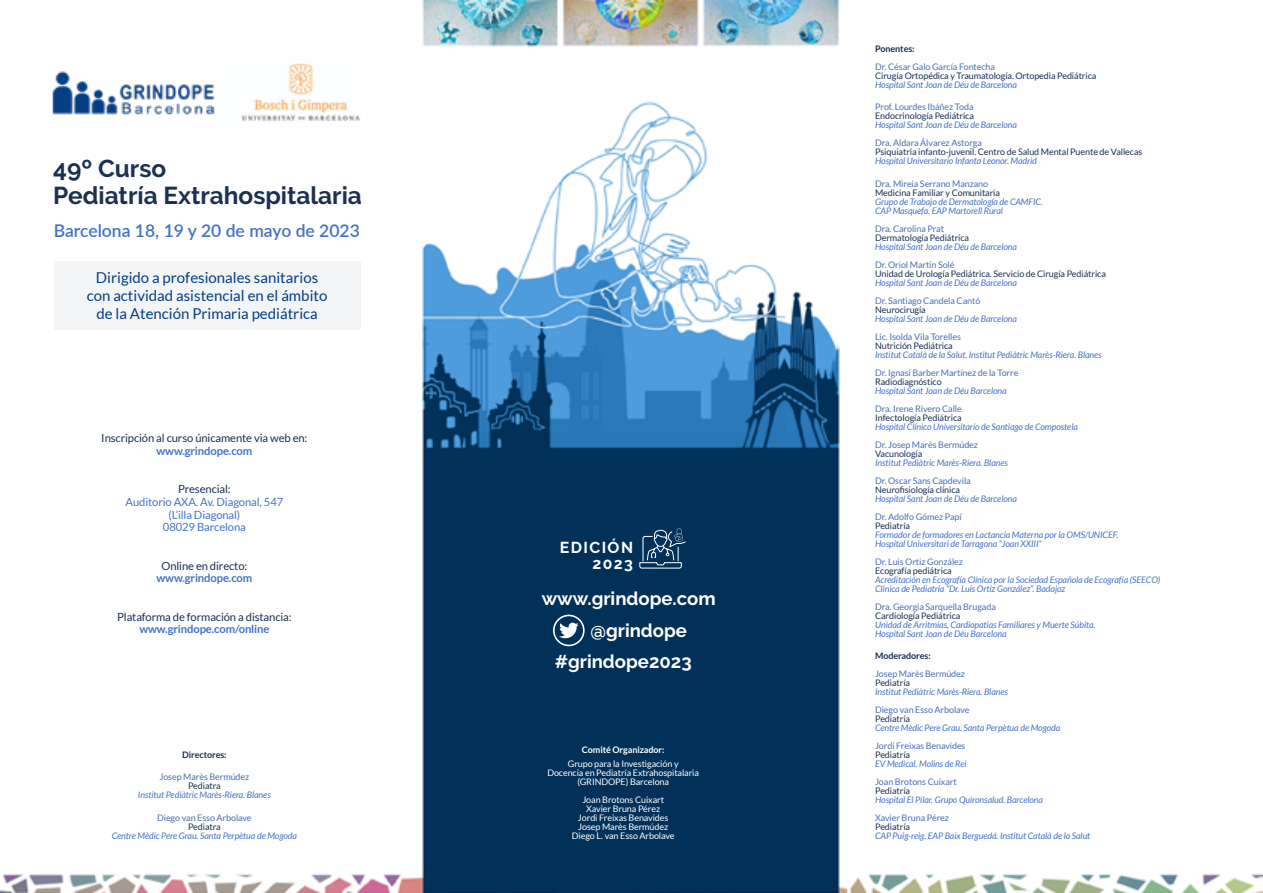
<style>
.page{position:relative;width:1263px;height:893px;background:#fff}
.page>*{position:absolute;margin:0;border:0;box-sizing:border-box;transform-origin:0 0}
.t1{font:700 24.45px/26.8px "Raleway";color:#1b3052}
.t2{font:700 18.6px "Raleway";color:#fff}
.t3{font:600 17.55px "Lato";color:#4472ca}
.t4{font:700 15.75px/15.8px "Raleway";letter-spacing:.09em;color:#fff;text-align:right}
.t5{font:15px/18px "Lato";color:#043e85;text-align:center}
.t6{font:11.25px "Lato";letter-spacing:-.01em;color:#1b2f52}
.t7{font:11.25px/12.8px "Lato";letter-spacing:-.01em;color:#4472ca;text-align:center}
.t8{font:700 11.25px "Lato";letter-spacing:-.01em;color:#4472ca}
.t9{font:italic 9px/9px "Lato";letter-spacing:-.01em;color:#4472ca}
.t10{font:9px "Lato";letter-spacing:-.01em;color:#496fb5}
.t11{font:9px "Lato";letter-spacing:-.01em;color:#1b2f52}
.t12{font:9px/9px "Lato";letter-spacing:-.01em;color:#fff;text-align:center}
.t13{font:700 9px "Lato";letter-spacing:-.01em;color:#1b2f52}
.t14{font:700 9px "Lato";letter-spacing:-.01em;color:#fff}
</style>
<div class="page">
<img style="left:0;top:0;width:1263px;height:893px">
<img style="left:219px;top:54px;width:141px;height:74px">
<img style="left:52px;top:67px;width:164px;height:56px">
<div style="left:54px;top:261px;width:306px;height:69px;background:#f4f5f6"></div>
<svg style="left:553px;top:615px;width:32px;height:31px"></svg>
<svg style="left:639px;top:526px;width:48px;height:43px"></svg>
<svg style="left:817px;top:234px;width:64px;height:1px"></svg>
<h1 class="t1" style="left:53px;top:155px;width:310px">49º Curso<br>Pediatría Extrahospitalaria</h1>
<h3 class="t3" style="left:54px;top:218px;width:308px">Barcelona 18, 19 y 20 de mayo de 2023</h3>
<h3 class="t5" style="left:87px;top:269px;width:242px">Dirigido a profesionales sanitarios con actividad asistencial en el ámbito de la Atención Primaria pediátrica</h3>
<p class="t6" style="left:101px;top:432px;width:208px">Inscripción al curso únicamente via web en:</p>
<p class="t8" style="left:156px;top:444px;width:97px">www.grindope.com</p>
<p class="t6" style="left:178px;top:483px;width:54px">Presencial:</p>
<p class="t7" style="left:126px;top:495px;width:159px">Auditorio AXA. Av. Diagonal, 547 (L’illa Diagonal)<br>08029 Barcelona</p>
<p class="t6" style="left:161px;top:559px;width:87px">Online en directo:</p>
<p class="t8" style="left:156px;top:572px;width:97px">www.grindope.com</p>
<p class="t6" style="left:117px;top:610px;width:176px">Plataforma de formación a distancia:</p>
<p class="t8" style="left:139px;top:623px;width:132px">www.grindope.com/online</p>
<p class="t13" style="left:182px;top:749px;width:46px">Directores:</p>
<p class="t10" style="left:159px;top:772px;width:91px">Josep Marès Bermúdez</p>
<p class="t11" style="left:188px;top:781px;width:34px">Pediatra</p>
<p class="t9" style="left:138px;top:791px;width:134px">Institut Pediàtric Marès-Riera. Blanes</p>
<p class="t10" style="left:157px;top:813px;width:96px">Diego van Esso Arbolave</p>
<p class="t11" style="left:188px;top:822px;width:34px">Pediatra</p>
<p class="t9" style="left:112px;top:831px;width:187px">Centre Mèdic Pere Grau. Santa Perpètua de Mogoda</p>
<h3 class="t4" style="left:560px;top:540px;width:75px">EDICIÓN<br>2023</h3>
<h2 class="t2" style="left:542px;top:588px;width:175px">www.grindope.com</h2>
<h2 class="t2" style="left:590px;top:620px;width:98px">@grindope</h2>
<h2 class="t2" style="left:555px;top:651px;width:138px">#grindope2023</h2>
<p class="t14" style="left:582px;top:745px;width:84px">Comité Organizador:</p>
<p class="t12" style="left:547px;top:759px;width:153px">Grupo para la Investigación y<br>Docencia en Pediatría Extrahospitalaria (GRINDOPE) Barcelona</p>
<p class="t12" style="left:572px;top:795px;width:104px">Joan Brotons Cuixart<br>Xavier Bruna Pérez<br>Jordi Freixas Benavides<br>Josep Marès Bermúdez<br>Diego L. van Esso Arbolave</p>
<p class="t13" style="left:875px;top:43px;width:41px">Ponentes:</p>
<p class="t10" style="left:875px;top:61px;width:122px">Dr. César Galo García Fontecha</p>
<p class="t11" style="left:875px;top:70px;width:223px">Cirugía Ortopédica y Traumatología. Ortopedia Pediátrica</p>
<p class="t9" style="left:875px;top:80px;width:143px">Hospital Sant Joan de Déu de Barcelona</p>
<p class="t10" style="left:875px;top:102px;width:100px">Prof. Lourdes Ibáñez Toda</p>
<p class="t11" style="left:875px;top:111px;width:100px">Endocrinología Pediátrica</p>
<p class="t9" style="left:875px;top:121px;width:143px">Hospital Sant Joan de Déu de Barcelona</p>
<p class="t10" style="left:875px;top:138px;width:108px">Dra. Aldara Álvarez Astorga</p>
<p class="t11" style="left:875px;top:147px;width:269px">Psiquiatría infanto-juvenil. Centro de Salud Mental Puente de Vallecas</p>
<p class="t9" style="left:875px;top:157px;width:163px">Hospital Universitario Infanta Leonor. Madrid</p>
<p class="t10" style="left:875px;top:178px;width:115px">Dra. Mireia Serrano Manzano</p>
<p class="t11" style="left:875px;top:187px;width:126px">Medicina Familiar y Comunitaria</p>
<p class="t9" style="left:875px;top:197px;width:169px">Grupo de Trabajo de Dermatología de CAMFIC.<br>CAP Masquefa. EAP Martorell Rural</p>
<p class="t10" style="left:875px;top:223px;width:71px">Dra. Carolina Prat</p>
<p class="t11" style="left:875px;top:232px;width:95px">Dermatología Pediátrica</p>
<p class="t9" style="left:875px;top:242px;width:143px">Hospital Sant Joan de Déu de Barcelona</p>
<p class="t10" style="left:875px;top:259px;width:81px">Dr. Oriol Martín Solé</p>
<p class="t11" style="left:875px;top:268px;width:232px">Unidad de Urología Pediátrica. Servicio de Cirugía Pediátrica</p>
<p class="t9" style="left:875px;top:278px;width:143px">Hospital Sant Joan de Déu de Barcelona</p>
<p class="t10" style="left:875px;top:295px;width:107px">Dr. Santiago Candela Cantó</p>
<p class="t11" style="left:875px;top:304px;width:52px">Neurocirugía</p>
<p class="t9" style="left:875px;top:314px;width:143px">Hospital Sant Joan de Déu de Barcelona</p>
<p class="t10" style="left:875px;top:331px;width:87px">Lic. Isolda Vila Torelles</p>
<p class="t11" style="left:875px;top:340px;width:79px">Nutrición Pediátrica</p>
<p class="t9" style="left:875px;top:350px;width:228px">Institut Català de la Salut. Institut Pediàtric Marès-Riera. Blanes</p>
<p class="t10" style="left:875px;top:367px;width:145px">Dr. Ignasi Barber Martínez de la Torre</p>
<p class="t11" style="left:875px;top:376px;width:68px">Radiodiagnóstico</p>
<p class="t9" style="left:875px;top:386px;width:133px">Hospital Sant Joan de Déu Barcelona</p>
<p class="t10" style="left:875px;top:403px;width:88px">Dra. Irene Rivero Calle</p>
<p class="t11" style="left:875px;top:412px;width:88px">Infectología Pediátrica</p>
<p class="t9" style="left:875px;top:422px;width:204px">Hospital Clínico Universitario de Santiago de Compostela</p>
<p class="t10" style="left:875px;top:439px;width:105px">Dr. Josep Marès Bermúdez</p>
<p class="t11" style="left:875px;top:448px;width:49px">Vacunología</p>
<p class="t9" style="left:875px;top:458px;width:134px">Institut Pediàtric Marès-Riera. Blanes</p>
<p class="t10" style="left:875px;top:475px;width:97px">Dr. Oscar Sans Capdevila</p>
<p class="t11" style="left:875px;top:484px;width:87px">Neurofisiología clínica</p>
<p class="t9" style="left:875px;top:494px;width:143px">Hospital Sant Joan de Déu de Barcelona</p>
<p class="t10" style="left:875px;top:511px;width:88px">Dr. Adolfo Gómez Papí</p>
<p class="t11" style="left:875px;top:520px;width:37px">Pediatría</p>
<p class="t9" style="left:875px;top:530px;width:245px">Formador de formadores en Lactancia Materna por la OMS/UNICEF.<br>Hospital Universitari de Tarragona “Joan XXIII”</p>
<p class="t10" style="left:875px;top:556px;width:89px">Dr. Luis Ortiz González</p>
<p class="t11" style="left:875px;top:565px;width:78px">Ecografía pediátrica</p>
<p class="t9" style="left:875px;top:575px;width:287px">Acreditación en Ecografía Clínica por la Sociedad Española de Ecografía (SEECO)<br>Clínica de Pediatría “Dr. Luis Ortiz González”. Badajoz</p>
<p class="t10" style="left:875px;top:601px;width:122px">Dra. Georgia Sarquella Brugada</p>
<p class="t11" style="left:875px;top:610px;width:87px">Cardiología Pediátrica</p>
<p class="t9" style="left:875px;top:620px;width:222px">Unidad de Arritmias, Cardiopatías Familiares y Muerte Súbita.<br>Hospital Sant Joan de Déu Barcelona</p>
<p class="t13" style="left:875px;top:651px;width:57px">Moderadores:</p>
<p class="t10" style="left:875px;top:669px;width:91px">Josep Marès Bermúdez</p>
<p class="t11" style="left:875px;top:678px;width:37px">Pediatría</p>
<p class="t9" style="left:875px;top:688px;width:134px">Institut Pediàtric Marès-Riera. Blanes</p>
<p class="t10" style="left:875px;top:705px;width:96px">Diego van Esso Arbolave</p>
<p class="t11" style="left:875px;top:714px;width:37px">Pediatría</p>
<p class="t9" style="left:875px;top:724px;width:187px">Centre Mèdic Pere Grau. Santa Perpètua de Mogoda</p>
<p class="t10" style="left:875px;top:741px;width:92px">Jordi Freixas Benavides</p>
<p class="t11" style="left:875px;top:750px;width:37px">Pediatría</p>
<p class="t9" style="left:875px;top:760px;width:93px">EV Medical. Molins de Rei</p>
<p class="t10" style="left:875px;top:777px;width:83px">Joan Brotons Cuixart</p>
<p class="t11" style="left:875px;top:786px;width:37px">Pediatría</p>
<p class="t9" style="left:875px;top:796px;width:169px">Hospital El Pilar. Grupo Quironsalud. Barcelona</p>
<p class="t10" style="left:875px;top:813px;width:76px">Xavier Bruna Pérez</p>
<p class="t11" style="left:875px;top:822px;width:37px">Pediatría</p>
<p class="t9" style="left:875px;top:832px;width:217px">CAP Puig-reig. EAP Baix Berguedá. Institut Català de la Salut</p>
</div>
